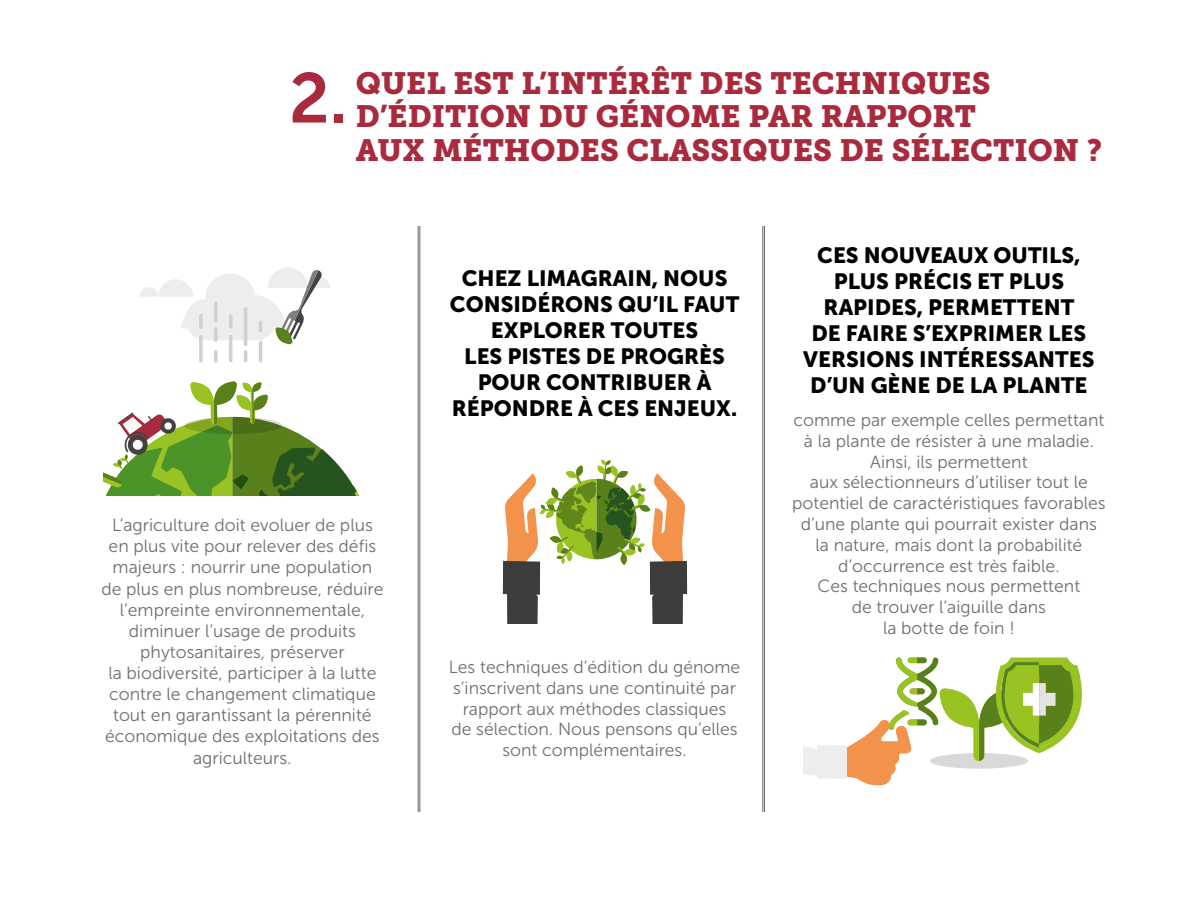
<style>
.page{position:relative;width:1200px;height:900px;background:#fff}
.page>*{position:absolute;margin:0;border:0;box-sizing:border-box;transform-origin:0 0}
.t1{font:70px "Museo Sans 700";color:#aa2a3d}
.t2{font:30.6px/33.6px "Museo Slab 900";color:#aa2a3d}
.t3{font:22px/26px "Museo Sans 900";color:#000;text-align:center}
.t4{font:17.6px/20.8px "Museo Sans 300";color:#706f6f;text-align:center}
</style>
<div class="page">
<hr style="left:418px;top:226px;width:1px;height:586px;background:#656362">
<hr style="left:419px;top:226px;width:1px;height:586px;background:#656362">
<hr style="left:762px;top:226px;width:1px;height:586px;background:#656362">
<hr style="left:764px;top:226px;width:1px;height:586px;background:#656362">
<svg style="left:103px;top:381px;width:318px;height:115px"></svg>
<svg style="left:199px;top:335px;width:4px;height:27px"></svg>
<svg style="left:214px;top:350px;width:4px;height:12px"></svg>
<hr style="left:229px;top:335px;width:3px;height:27px;background:#d0d0d0;border-radius:2px">
<svg style="left:244px;top:350px;width:3px;height:12px"></svg>
<hr style="left:259px;top:341px;width:3px;height:21px;background:#d0d0d0;border-radius:2px">
<hr style="left:244px;top:307px;width:3px;height:39px;background:#d0d0d0;border-radius:2px">
<svg style="left:804px;top:657px;width:278px;height:129px"></svg>
<svg style="left:140px;top:268px;width:190px;height:76px"></svg>
<svg style="left:503px;top:460px;width:184px;height:164px"></svg>
<h1 class="t1" style="left:289px;top:59px;width:60px">2.</h1>
<h2 class="t2" style="left:356px;top:67px;width:748px">QUEL EST L’INTÉRÊT DES TECHNIQUES<br>D’ÉDITION DU GÉNOME PAR RAPPORT<br>AUX MÉTHODES CLASSIQUES DE SÉLECTION ?</h2>
<p class="t4" style="left:101px;top:515px;width:284px">L’agriculture doit evoluer de plus en plus vite pour relever des défis majeurs : nourrir une population de plus en plus nombreuse, réduire l’empreinte environnementale, diminuer l’usage de produits phytosanitaires, préserver<br>la biodiversité, participer à la lutte contre le changement climatique tout en garantissant la pérennité économique des exploitations des agriculteurs.</p>
<p class="t3" style="left:450px;top:265px;width:291px">CHEZ LIMAGRAIN, NOUS<br>CONSIDÉRONS QU’IL FAUT<br>EXPLORER TOUTES<br>LES PISTES DE PROGRÈS<br>POUR CONTRIBUER À<br>RÉPONDRE À CES ENJEUX.</p>
<p class="t4" style="left:449px;top:657px;width:293px">Les techniques d’édition du génome s’inscrivent dans une continuité par rapport aux méthodes classiques<br>de sélection. Nous pensons qu’elles sont complémentaires.</p>
<p class="t3" style="left:803px;top:242px;width:293px">CES NOUVEAUX OUTILS,<br>PLUS PRÉCIS ET PLUS<br>RAPIDES, PERMETTENT<br>DE FAIRE S’EXPRIMER LES<br>VERSIONS INTÉRESSANTES<br>D’UN GÈNE DE LA PLANTE</p>
<p class="t4" style="left:792px;top:410px;width:315px">comme par exemple celles permettant à la plante de résister à une maladie.<br>Ainsi, ils permettent<br>aux sélectionneurs d’utiliser tout le potentiel de caractéristiques favorables d’une plante qui pourrait exister dans la nature, mais dont la probabilité d’occurrence est très faible.<br>Ces techniques nous permettent<br>de trouver l’aiguille dans<br>la botte de foin !</p>
</div>
